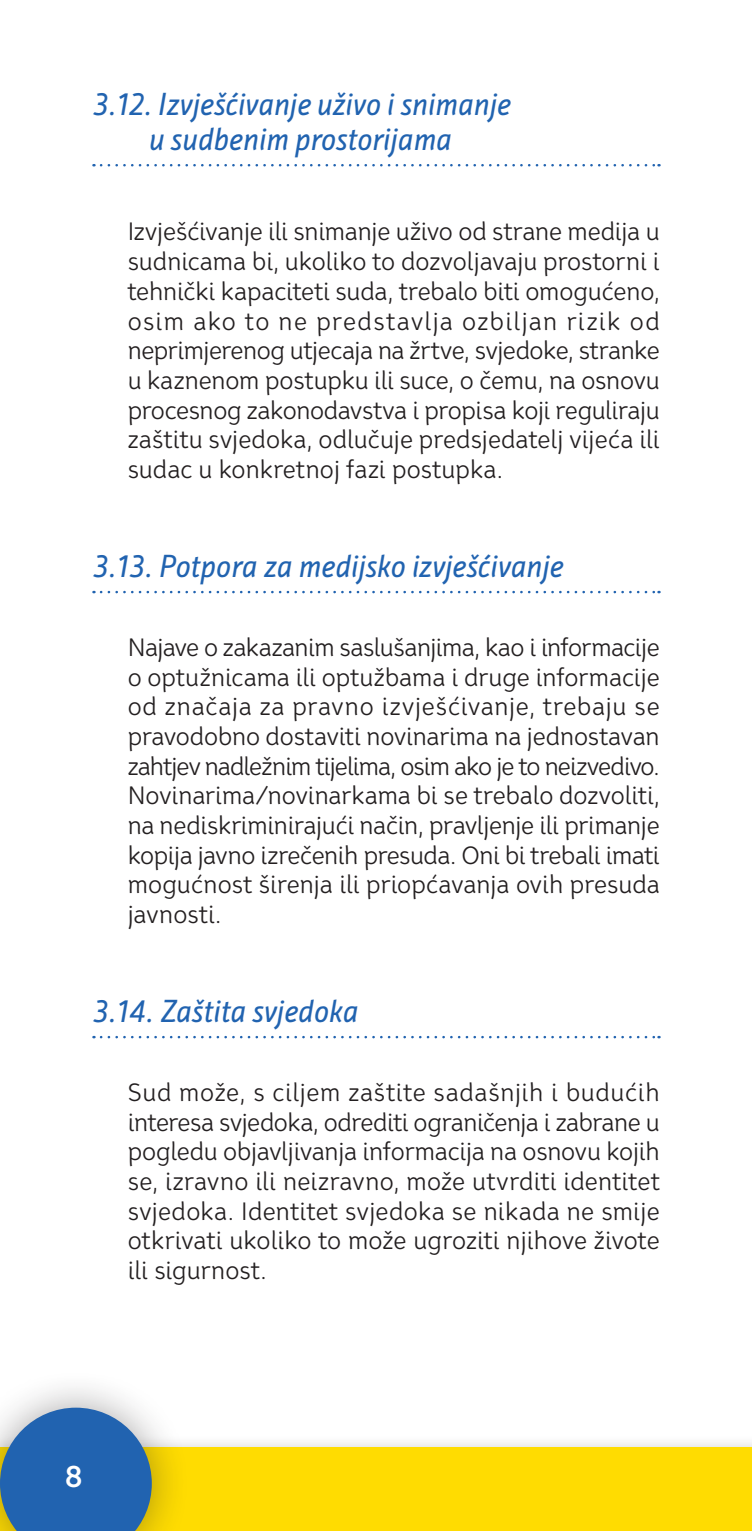
<style>
.page{position:relative;width:752px;height:1531px;background:#fff}
.page>*{position:absolute;margin:0;border:0;box-sizing:border-box;transform-origin:0 0}
.t1{font:italic 30px/35px "Influ BG";letter-spacing:-.005em;color:#2163b0;text-align:center}
.t2{font:700 30px "Nioki BG";color:#fff}
.t3{font:25px/29.8px "Nioki BG";color:#231f20;text-align:justify}
</style>
<div class="page">
<div style="left:0;top:1433px;width:751px;height:98px;background:#231f20;opacity:.2"></div>
<div style="left:0;top:1447px;width:751px;height:84px;background:#ffdc01"></div>
<div style="left:0;top:1368px;width:190px;height:163px;background:#231f20;opacity:.4"></div>
<svg style="left:0;top:1407px;width:152px;height:124px"></svg>
<svg style="left:101px;top:164px;width:558px;height:2px"></svg>
<svg style="left:101px;top:591px;width:558px;height:2px"></svg>
<svg style="left:101px;top:1036px;width:558px;height:2px"></svg>
<p class="t1" style="left:92px;top:86px;width:419px">3.12. Izvješćivanje uživo i snimanje u sudbenim prostorijama</p>
<p class="t3" style="left:128px;top:217px;width:533px">Izvješćivanje ili snimanje uživo od strane medija u sudnicama bi, ukoliko to dozvoljavaju prostorni i tehnički kapaciteti suda, trebalo biti omogućeno, osim ako to ne predstavlja ozbiljan rizik od neprimjerenog utjecaja na žrtve, svjedoke, stranke u kaznenom postupku ili suce, o čemu, na osnovu procesnog zakonodavstva i propisa koji reguliraju zaštitu svjedoka, odlučuje predsjedatelj vijeća ili sudac u konkretnoj fazi postupka.</p>
<p class="t1" style="left:92px;top:548px;width:472px">3.13. Potpora za medijsko izvješćivanje</p>
<p class="t3" style="left:128px;top:632px;width:533px">Najave o zakazanim saslušanjima, kao i informacije o optužnicama ili optužbama i druge informacije od značaja za pravno izvješćivanje, trebaju se pravodobno dostaviti novinarima na jednostavan zahtjev nadležnim tijelima, osim ako je to neizvedivo.<br>Novinarima/novinarkama bi se trebalo dozvoliti, na nediskriminirajući način, pravljenje ili primanje kopija javno izrečenih presuda. Oni bi trebali imati mogućnost širenja ili priopćavanja ovih presuda javnosti.</p>
<p class="t1" style="left:92px;top:993px;width:267px">3.14. Zaštita svjedoka</p>
<p class="t3" style="left:128px;top:1077px;width:533px">Sud može, s ciljem zaštite sadašnjih i budućih interesa svjedoka, odrediti ograničenja i zabrane u pogledu objavljivanja informacija na osnovu kojih se, izravno ili neizravno, može utvrditi identitet svjedoka. Identitet svjedoka se nikada ne smije otkrivati ukoliko to može ugroziti njihove živote ili sigurnost.</p>
<p class="t2" style="left:65px;top:1458px;width:19px">8</p>
</div>
